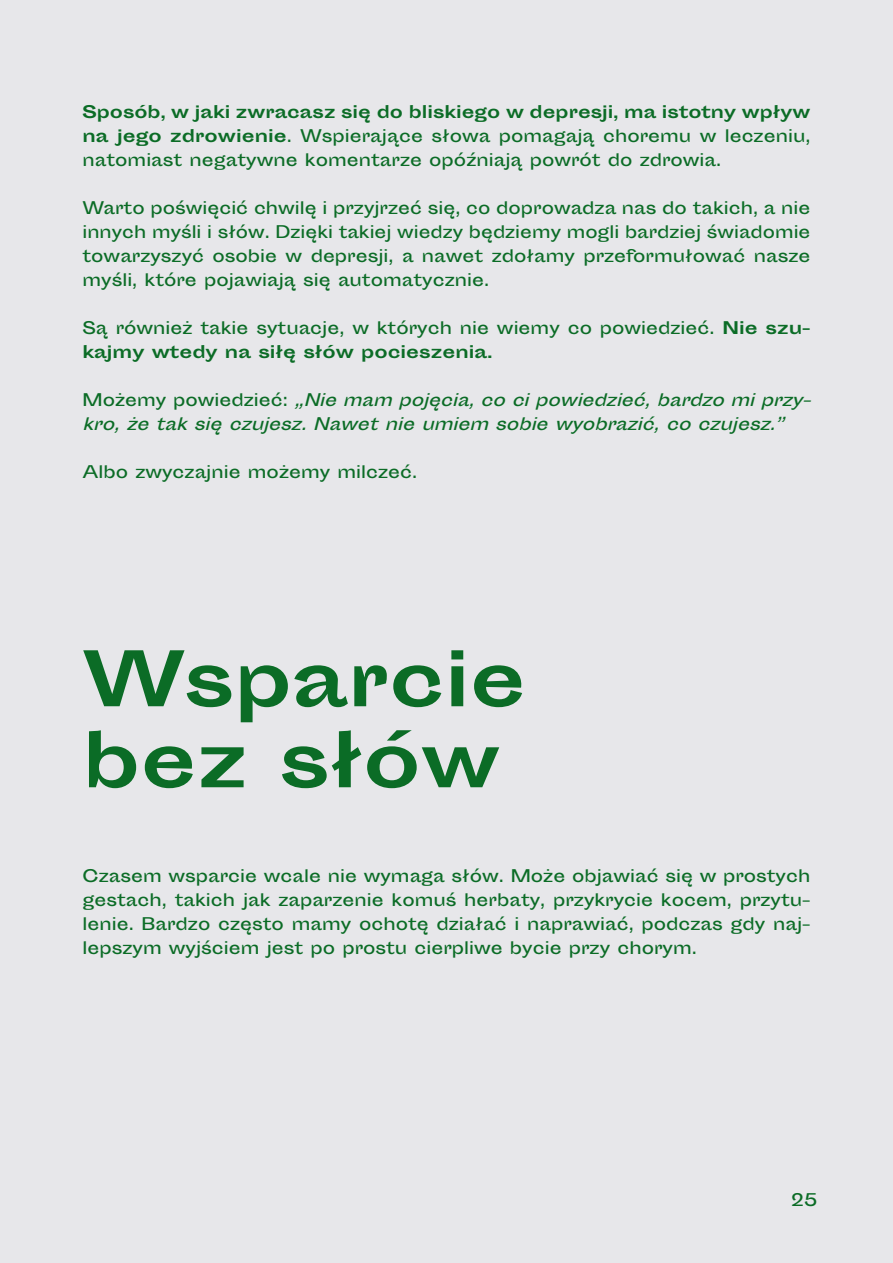
<style>
.page{position:relative;width:893px;height:1263px;background:#e7e7ea}
.page>*{position:absolute;margin:0;border:0;box-sizing:border-box;transform-origin:0 0}
.Tytuły{font:700 72px "Sporting Grotesque";color:#0b6c26}
.t1{font:16.5px/24px "Sporting Grotesque";color:#0b6c26;text-align:justify}
.t2{font:italic 16.5px/24px "Sporting Grotesque";color:#0b6c26}
.s1{font-weight:700}
.s2{font-style:normal}
</style>
<div class="page">
<p class="t1" style="left:82px;top:100px;width:729px"><span class="s1">Sposób, w jaki zwracasz się do bliskiego w depresji, ma istotny wpływ na jego zdrowienie</span>. Wspierające słowa pomagają choremu w leczeniu, natomiast negatywne komentarze opóźniają powrót do zdrowia.</p>
<p class="t1" style="left:82px;top:196px;width:729px">Warto poświęcić chwilę i przyjrzeć się, co doprowadza nas do takich, a nie innych myśli i słów. Dzięki takiej wiedzy będziemy mogli bardziej świadomie towarzyszyć osobie w depresji, a nawet zdołamy przeformułować nasze myśli, które pojawiają się automatycznie.</p>
<p class="t1" style="left:82px;top:316px;width:729px">Są również takie sytuacje, w których nie wiemy co powiedzieć. <span class="s1">Nie szu&shy;kajmy wtedy na siłę słów pocieszenia.</span></p>
<p class="t2" style="left:82px;top:388px;width:736px"><span class="s2">M o ż e m y p o w i e d z i e ć :</span> „Niemam pojęcia,cocipowiedzieć,bardzomiprzy&shy;kro,żetaksięczujesz.Nawetnieumiem sobiewyobrazić,coczujesz.”</p>
<p class="t1" style="left:82px;top:460px;width:336px">Albo zwyczajnie możemy milczeć.</p>
<p class="Tytuły" style="left:82px;top:639px;width:445px">Wsparcie</p>
<p class="Tytuły" style="left:82px;top:720px;width:419px">bez słów</p>
<p class="t1" style="left:82px;top:864px;width:729px">Czasem wsparcie wcale nie wymaga słów. Może objawiać się w prostych gestach, takich jak zaparzenie komuś herbaty, przykrycie kocem, przytu&shy;lenie. Bardzo często mamy ochotę działać i naprawiać, podczas gdy naj&shy;lepszym wyjściem jest po prostu cierpliwe bycie przy chorym.</p>
<p class="t1" style="left:791px;top:1188px;width:28px">25</p>
</div>
